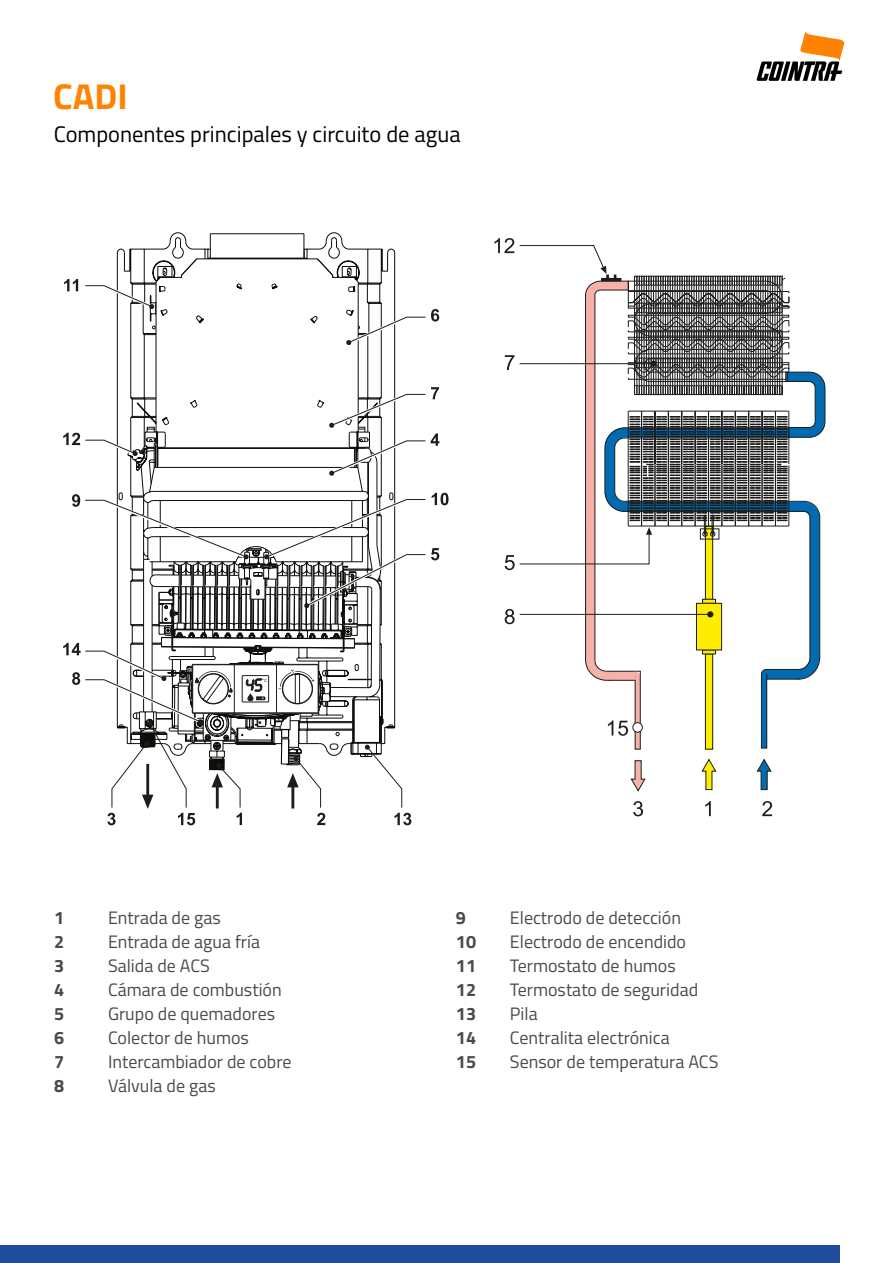
<style>
.page{position:relative;width:893px;height:1263px;background:#fff}
.page>*{position:absolute;margin:0;border:0;box-sizing:border-box;transform-origin:0 0}
.t1{font:700 36px "Titillium Web";color:#ff8300}
.t2{font:22.5px "Titillium Web";color:#000}
.t3{font:18px "Titillium Web";color:#4a4a49}
.t4{font:700 18px "Titillium Web";color:#4a4a49}
</style>
<div class="page">
<svg style="left:117px;top:240px;width:265px;height:43px"></svg>
<svg style="left:116px;top:283px;width:280px;height:210px"></svg>
<svg style="left:85px;top:285px;width:70px;height:24px"></svg>
<svg style="left:64px;top:279px;width:14px;height:12px"></svg>
<svg style="left:63px;top:433px;width:75px;height:23px"></svg>
<svg style="left:346px;top:309px;width:93px;height:36px"></svg>
<svg style="left:329px;top:387px;width:110px;height:89px"></svg>
<svg style="left:63px;top:493px;width:386px;height:332px"></svg>
<svg style="left:701px;top:758px;width:16px;height:32px"></svg>
<svg style="left:756px;top:758px;width:16px;height:32px"></svg>
<svg style="left:630px;top:760px;width:16px;height:32px"></svg>
<svg style="left:705px;top:801px;width:67px;height:15px"></svg>
<svg style="left:633px;top:801px;width:10px;height:15px"></svg>
<svg style="left:494px;top:238px;width:332px;height:512px"></svg>
<div style="left:0;top:1246px;width:840px;height:17px;background:#1e4b9b"></div>
<svg style="left:756px;top:31px;width:89px;height:50px"></svg>
<h1 class="t1" style="left:53px;top:75px;width:76px">CADI</h1>
<p class="t2" style="left:54px;top:125px;width:408px">Componentes principales y circuito de agua</p>
<p class="t4" style="left:54px;top:907px;width:12px">1</p>
<p class="t3" style="left:108px;top:910px;width:114px">Entrada de gas</p>
<p class="t4" style="left:54px;top:931px;width:12px">2</p>
<p class="t3" style="left:108px;top:934px;width:154px">Entrada de agua fría</p>
<p class="t4" style="left:54px;top:955px;width:12px">3</p>
<p class="t3" style="left:108px;top:958px;width:104px">Salida de ACS</p>
<p class="t4" style="left:54px;top:979px;width:12px">4</p>
<p class="t3" style="left:108px;top:982px;width:175px">Cámara de combustión</p>
<p class="t4" style="left:54px;top:1003px;width:12px">5</p>
<p class="t3" style="left:108px;top:1006px;width:169px">Grupo de quemadores</p>
<p class="t4" style="left:54px;top:1027px;width:12px">6</p>
<p class="t3" style="left:108px;top:1030px;width:142px">Colector de humos</p>
<p class="t4" style="left:54px;top:1051px;width:12px">7</p>
<p class="t3" style="left:108px;top:1054px;width:185px">Intercambiador de cobre</p>
<p class="t4" style="left:54px;top:1075px;width:12px">8</p>
<p class="t3" style="left:108px;top:1078px;width:109px">Válvula de gas</p>
<p class="t4" style="left:456px;top:907px;width:12px">9</p>
<p class="t3" style="left:510px;top:910px;width:173px">Electrodo de detección</p>
<p class="t4" style="left:456px;top:931px;width:22px">10</p>
<p class="t3" style="left:510px;top:934px;width:178px">Electrodo de encendido</p>
<p class="t4" style="left:456px;top:955px;width:22px">11</p>
<p class="t3" style="left:510px;top:958px;width:167px">Termostato de humos</p>
<p class="t4" style="left:456px;top:979px;width:22px">12</p>
<p class="t3" style="left:510px;top:982px;width:190px">Termostato de seguridad</p>
<p class="t4" style="left:456px;top:1003px;width:22px">13</p>
<p class="t3" style="left:510px;top:1006px;width:29px">Pila</p>
<p class="t4" style="left:456px;top:1027px;width:22px">14</p>
<p class="t3" style="left:510px;top:1030px;width:161px">Centralita electrónica</p>
<p class="t4" style="left:456px;top:1051px;width:22px">15</p>
<p class="t3" style="left:510px;top:1054px;width:210px">Sensor de temperatura ACS</p>
</div>
